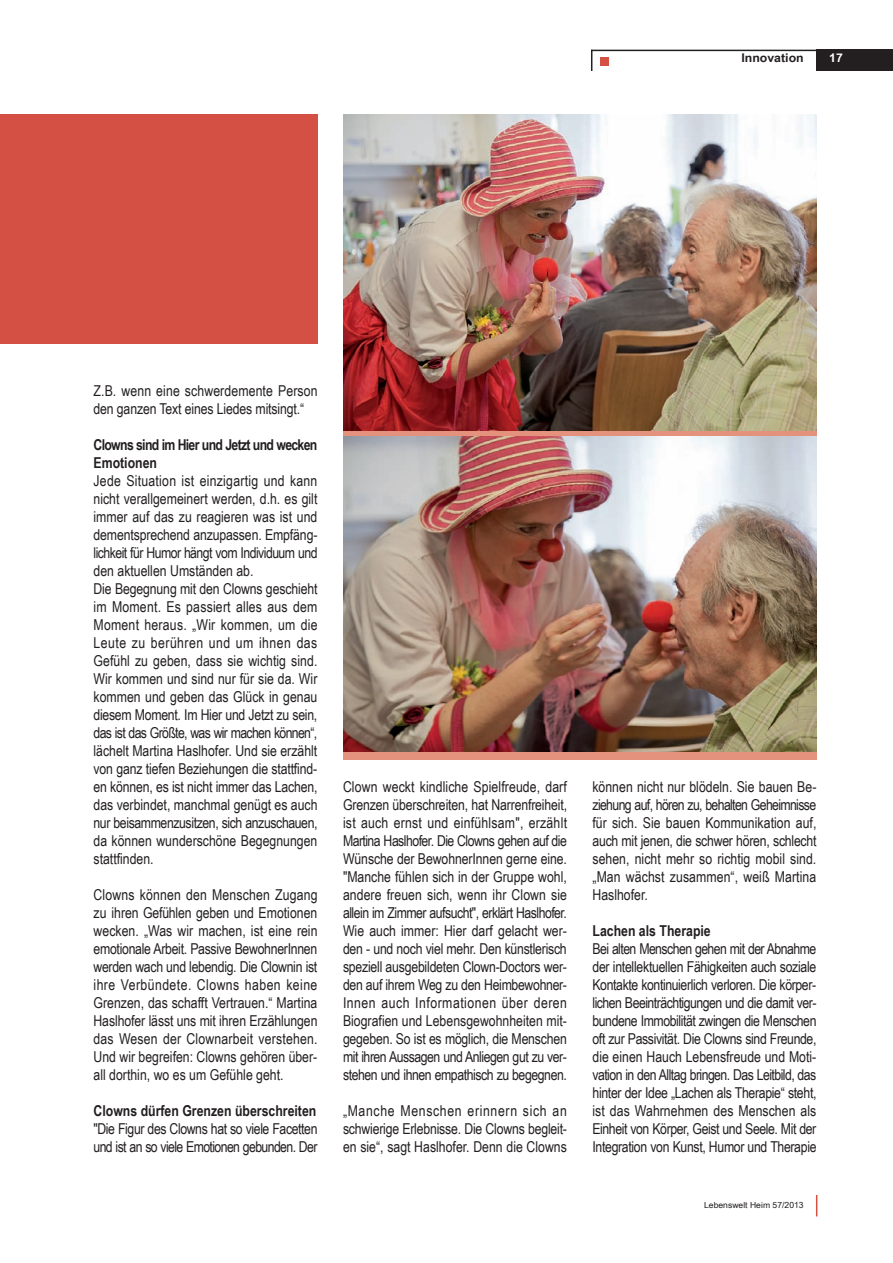
<style>
.page{position:relative;width:893px;height:1263px;background:#fff}
.page>*{position:absolute;margin:0;border:0;box-sizing:border-box;transform-origin:0 0}
.t1{font:15px/18px "Arial Narrow";color:#231f20;text-align:justify}
.t2{font:15px/18px "Arial Narrow";letter-spacing:-.035em;color:#231f20}
.t3{font:700 15px "Arial Narrow";color:#231f20}
.t4{font:700 15px/18px "Arial Narrow";letter-spacing:-.045em;color:#231f20}
.t5{font:700 12px "Arial Narrow";color:#231f20;scale:1.25 1}
.t6{font:700 12px "Arial Narrow";color:#fff;scale:1.25 1}
.t7{font:8.4px "Arial Narrow";color:#231f20;scale:1.25 1}
</style>
<div class="page">
<div style="left:816px;top:50px;width:77px;height:21px;background:#231f20"></div>
<svg style="left:591px;top:51px;width:1px;height:20px"></svg>
<div style="left:600px;top:57px;width:9px;height:8px;background:#d45044"></div>
<hr style="left:591px;top:50px;width:256px;height:1px;background:#231f20">
<svg style="left:816px;top:1195px;width:1px;height:21px"></svg>
<div style="left:0;top:115px;width:318px;height:229px;background:#d45044"></div>
<div style="left:343px;top:119px;width:473px;height:319px;background:linear-gradient(to right,#e4927e,#e4927e)"></div>
<img style="left:343px;top:115px;width:473px;height:315px">
<div style="left:343px;top:440px;width:473px;height:320px;background:#e4927e"></div>
<img style="left:343px;top:437px;width:473px;height:315px">
<p class="t5" style="left:741px;top:51px;width:51px">Innovation</p>
<p class="t6" style="left:829px;top:51px;width:12px">17</p>
<p class="t1" style="left:94px;top:382px;width:226px">Z.B. wenn eine schwerdemente Person den ganzen Text eines Liedes mitsingt.“</p>
<p class="t4" style="left:94px;top:436px;width:225px">Clowns sind im Hier und Jetzt und wecken<br>Emotionen</p>
<p class="t1" style="left:94px;top:472px;width:226px;text-align:left">Jede Situation ist einzigartig und kann nicht verallgemeinert werden, d.h. es gilt immer auf das zu reagieren was ist und dementsprechend anzupassen. Empfäng - lichkeit für Humor hängt vom Individuum und den aktuellen Umständen ab.<br>Die Begegnung mit den Clowns geschieht im Moment. Es passiert alles aus dem Moment heraus. „Wir kommen, um die Leute zu berühren und um ihnen das Gefühl zu geben, dass sie wichtig sind.<br>Wir kommen und sind nur für sie da. Wir kommen und geben das Glück in genau diesem Moment. Im Hier und Jetzt zu sein, das ist das Größte, was wir machen können“, lächelt Martina Haslhofer. Und sie erzählt von ganz tiefen Beziehungen die stattfind&shy;en können, es ist nicht immer das Lachen, das verbindet, manchmal genügt es auch nur beisammenzusitzen, sich anzuschauen, da können wunderschöne Begegnungen stattfinden.</p>
<p class="t1" style="left:94px;top:886px;width:226px">Clowns können den Menschen Zugang zu ihr en Gefühlen geben und Emotionen wecken. „Was wir machen, ist eine rein emotionale Arbeit. Passive Bewoh nerInnen werden wach und lebendig. Die Clownin ist ihre Verbündete. Clowns haben keine Grenzen, das schafft Vertrauen.“ Martina Haslhofer lässt uns mit ihren Erzählungen das Wesen der Clownarbeit verstehen.<br>Und wir begreifen: Clowns gehören über&shy;all dorthin, wo es um Gefühle geht.</p>
<p class="t3" style="left:94px;top:1102px;width:224px">Clowns dürfen Grenzen überschreiten</p>
<p class="t2" style="left:94px;top:1120px;width:225px">"Die Figur des Clowns hat so viele Facetten und ist an so viele Emotionen gebunden. Der</p>
<p class="t1" style="left:343px;top:778px;width:226px">Clown weckt kindliche Spielfreude, darf Grenzen überschreiten, hat Narrenfreiheit, ist auch ernst und einfühlsam", erzählt Martina Haslhofer. Die Clowns gehen auf die Wünsche der BewohnerInnen gerne eine. "Manche fühlen sich in der Gruppe wohl, andere freuen sich, wenn ihr Clown sie allein im Zimmer aufsucht", erklärt Haslhofer.<br>Wie auch immer: Hier darf gelacht wer&shy;den - und noch viel mehr. Den künstlerisch speziell ausgebildeten Clown-Doctors wer&shy;den auf ihrem Weg zu den Heimbewohner - Innen auch Informationen über deren Biografien und Lebensgewohnheiten mit&shy;gegeben. So ist es möglich, die Menschen mit ihren Aussagen und Anliegen gut zu ver&shy;stehen und ihnen empathisch zu begegnen.</p>
<p class="t1" style="left:343px;top:1102px;width:225px">„Manche Menschen erinnern sich an schwierige Erlebnisse. Die Clowns begleit&shy;en sie“, sagt Haslhofer. Denn die Clowns</p>
<p class="t1" style="left:592px;top:778px;width:226px">können nicht nur blödeln. Sie bauen Be - ziehung auf, hören zu, behalten Geheimnisse für sich. Sie bauen Kommunikation auf, auch mit jenen, die schwer hören, schlecht sehen, nicht mehr so richtig mobil sind. „Man wächst zusammen“, weiß Martina Haslhofer.</p>
<p class="t3" style="left:592px;top:922px;width:120px">Lachen als Therapie</p>
<p class="t1" style="left:592px;top:940px;width:226px">Bei alten Menschen gehen mit der Abnahme der intellektuellen Fähigkeiten auch soziale Kontakte kontinuierlich verloren. Die körper&shy;lichen Beeinträchtigungen und die damit ver&shy;bundene Immobilität zwingen die Menschen oft zur Passivität. Die Clowns sind Freunde, die einen Hauch Lebensfreude und Moti - vation in den Alltag bringen. Das Leitbild, das hinter der Idee „Lachen als Therapie“ steht, ist das Wahrnehmen des Menschen als Einheit von Körper, Geist und Seele. Mit der Integration von Kunst, Humor und Therapie</p>
<p class="t7" style="left:704px;top:1200px;width:81px">Lebenswelt Heim 57/2013</p>
</div>
